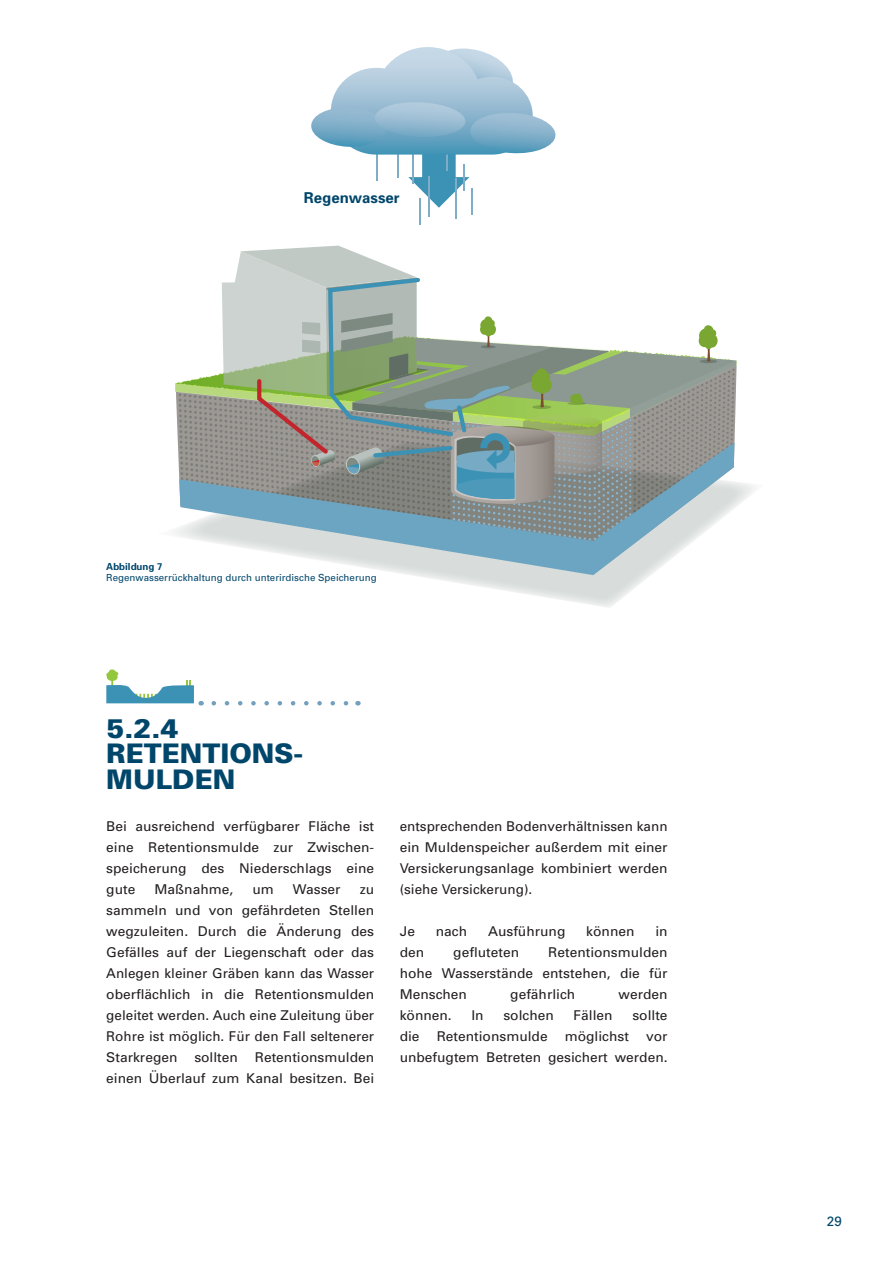
<style>
.page{position:relative;width:893px;height:1263px;background:#fff}
.page>*{position:absolute;margin:0;border:0;box-sizing:border-box;transform-origin:0 0}
.t1{font:900 27px/25.7px "Univers";color:#00466b}
.t2{font:700 15px "Univers";color:#00466b}
.t3{font:13.5px/21px "Univers";color:#231f20;text-align:justify}
.t4{font:13.5px "Univers";color:#00466b}
.t5{font:9.75px/11.7px "Univers";color:#00466b}
.s1{font-weight:700}
</style>
<div class="page">
<svg style="left:173px;top:482px;width:582px;height:125px"></svg>
<svg style="left:179px;top:572px;width:555px;height:3px"></svg>
<svg style="left:311px;top:47px;width:245px;height:178px"></svg>
<svg style="left:175px;top:246px;width:562px;height:326px"></svg>
<svg style="left:106px;top:669px;width:88px;height:34px"></svg>
<svg style="left:214px;top:701px;width:135px;height:4px"></svg>
<p class="t2" style="left:304px;top:188px;width:97px">Regenwasser</p>
<p class="t5" style="left:106px;top:560px;width:272px"><span class="s1">Abbildung 7<br></span>Regenwasserrückhaltung durch unterirdische Speicherung</p>
<h3 class="t1" style="left:106px;top:714px;width:197px">5.2.4<br>RETENTIONS-<br>MULDEN</h3>
<p class="t3" style="left:106px;top:815px;width:269px">Bei ausreichend verfügbarer Fläche ist eine Retentionsmulde zur Zwischen&shy;speicherung des Niederschlags eine gute</p>
<p class="t3" style="left:154px;top:878px;width:80px">Maßnahme,</p>
<p class="t3" style="left:252px;top:878px;width:23px">um</p>
<p class="t3" style="left:293px;top:878px;width:49px">Wasser</p>
<p class="t3" style="left:106px;top:878px;width:269px;text-indent:253px">zu sammeln und von gefährdeten Stellen wegzuleiten. Durch die Änderung des Gefälles auf der Liegenschaft oder das Anlegen kleiner Gräben kann das Wasser oberflächlich in die Retentionsmulden geleitet werden. Auch eine Zuleitung über Rohre ist möglich. Für den Fall seltenerer Starkregen sollten Retentionsmulden einen Überlauf zum Kanal besitzen. Bei</p>
<p class="t3" style="left:400px;top:815px;width:269px">entsprechenden Bodenverhältnissen kann ein Muldenspeicher außerdem mit einer Versickerungsanlage kombiniert werden (siehe Versickerung).</p>
<p class="t3" style="left:400px;top:920px;width:17px">Je</p>
<p class="t3" style="left:436px;top:920px;width:33px">nach</p>
<p class="t3" style="left:488px;top:920px;width:79px">Ausführung</p>
<p class="t3" style="left:586px;top:920px;width:50px">können</p>
<p class="t3" style="left:655px;top:920px;width:14px">in</p>
<p class="t3" style="left:400px;top:941px;width:26px">den</p>
<p class="t3" style="left:453px;top:941px;width:67px">gefluteten</p>
<p class="t3" style="left:400px;top:941px;width:269px;text-indent:149px">Retentionsmulden hohe Wasserstände entstehen, die für Menschen</p>
<p class="t3" style="left:510px;top:984px;width:67px">gefährlich</p>
<p class="t3" style="left:619px;top:984px;width:50px">werden</p>
<p class="t3" style="left:400px;top:1005px;width:54px">können.</p>
<p class="t3" style="left:471px;top:1005px;width:14px">In</p>
<p class="t3" style="left:503px;top:1005px;width:52px">solchen</p>
<p class="t3" style="left:574px;top:1005px;width:41px">Fällen</p>
<p class="t3" style="left:632px;top:1005px;width:37px">sollte</p>
<p class="t3" style="left:400px;top:1026px;width:21px">die</p>
<p class="t3" style="left:437px;top:1026px;width:112px">Retentionsmulde</p>
<p class="t3" style="left:565px;top:1026px;width:66px">möglichst</p>
<p class="t3" style="left:400px;top:1026px;width:269px;text-align:right">vor<br>unbefugtem Betreten gesichert werden.</p>
<p class="t4" style="left:827px;top:1212px;width:17px">29</p>
</div>
